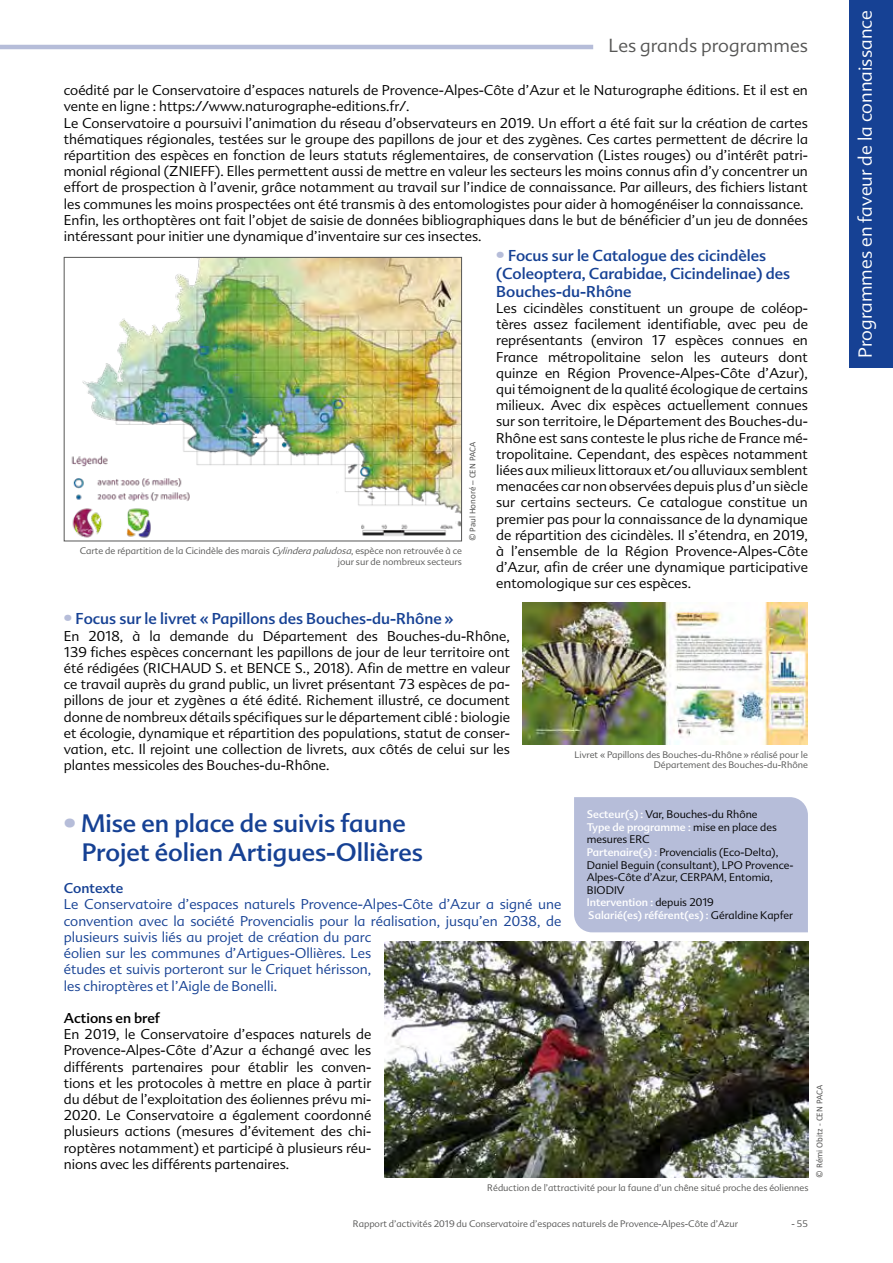
<style>
.page{position:relative;width:893px;height:1263px;background:#fff}
.page>*{position:absolute;margin:0;border:0;box-sizing:border-box;transform-origin:0 0}
.t1{font:24px/28.8px "Advert";color:#164194}
.t2{font:300 18px "Advert";color:#fff}
.t3{font:300 18px "Advert";color:#575756}
.t4{font:15px/18px "Advert";color:#164194}
.t5{font:300 13.5px/16.2px "Advert";color:#000;text-align:justify}
.t6{font:300 13.5px/16.2px "Advert";color:#164194}
.t7{font:13.5px "Advert";color:#000}
.t8{font:13.5px "Advert";color:#164194}
.t9{font:300 10.5px/12.6px "Advert";color:#000}
.t10{font:300 9px/10.8px "Advert";color:#575756;text-align:right}
.t11{font:9px "Calibri";color:#575756}
.s1{font-size:16.5px;color:#b6bdd9}
.s2{color:#b6bdd9}
.s3{font-style:italic}
.s4{font-weight:400;color:#fff}
</style>
<div class="page">
<hr style="left:0;top:45px;width:593px;height:4px;background:#b6bdd9">
<img style="left:71px;top:259px;width:389px;height:279px">
<div style="left:64px;top:257px;width:398px;height:284px;border:1px solid #575756"></div>
<img style="left:523px;top:602px;width:285px;height:143px">
<div style="left:574px;top:797px;width:234px;height:135px;background:#b6bdd9"></div>
<img style="left:384px;top:942px;width:425px;height:235px">
<div style="left:850px;top:0;width:43px;height:367px;background:#164194"></div>
<h2 class="t3" style="left:608px;top:35px;width:201px">Les grands programmes</h2>
<p class="t5" style="left:64px;top:82px;width:746px;text-align:left">coédité par le Conservatoire d’espaces naturels de Provence-Alpes-Côte d’Azur et le Naturographe éditions. Et il est en vente en ligne : https://www.naturographe-editions.fr/.<br>Le Conservatoire a poursuivi l’animation du réseau d’observateurs en 2019. Un effort a été fait sur la création de cartes thématiques régionales, testées sur le groupe des papillons de jour et des zygènes. Ces cartes permettent de décrire la répartition des espèces en fonction de leurs statuts réglementaires, de conservation (Listes rouges) ou d’intérêt patri&shy;monial régional (ZNIEFF). Elles permettent aussi de mettre en valeur les secteurs les moins connus afin d’y concentrer un effort de prospection à l’avenir, grâce notamment au travail sur l’indice de connaissance. Par ailleurs, des fichiers listant les communes les moins prospectées ont été transmis à des entomologistes pour aider à homogénéiser la connaissance.<br>Enfin, les orthoptères ont fait l’objet de saisie de données bibliographiques dans le but de bénéficier d’un jeu de données intéressant pour initier une dynamique d’inventaire sur ces insectes.</p>
<p class="t4" style="left:496px;top:246px;width:295px"><span class="s1">•</span> Focus sur le Catalogue des cicindèles (Coleoptera, Carabidae, Cicindelinae) des<br>Bouches-du-Rhône</p>
<p class="t5" style="left:496px;top:300px;width:313px">Les cicindèles constituent un groupe de coléop&shy;tères assez facilement identifiable, avec peu de représentants (environ 17 espèces connues en France métropolitaine selon les auteurs dont quinze en Région Provence-Alpes-Côte d’Azur), qui témoignent de la qualité écologique de certains milieux. Avec dix espèces actuellement connues sur son territoire, le Département des Bouches-du-Rhône est sans conteste le plus riche de France mé&shy;tropolitaine. Cependant, des espèces notamment liées aux milieux littoraux et/ou alluviaux semblent menacées car non observées depuis plus d’un siècle sur certains secteurs. Ce catalogue constitue un premier pas pour la connaissance de la dynamique de répartition des cicindèles. Il s’étendra, en 2019, à l’ensemble de la Région Provence-Alpes-Côte d’Azur, afin de créer une dynamique participative entomologique sur ces espèces.</p>
<p class="t4" style="left:64px;top:610px;width:391px"><span class="s1">•</span> Focus sur le livret « Papillons des Bouches-du-Rhône »</p>
<p class="t5" style="left:64px;top:628px;width:448px">En 2018, à la demande du Département des Bouches-du-Rhône, 139 fiches espèces concernant les papillons de jour de leur territoire ont été rédigées (RICHAUD S. et BENCE S., 2018). Afin de mettre en valeur ce travail auprès du grand public, un livret présentant 73 espèces de pa&shy;pillons de jour et zygènes a été édité. Richement illustré, ce document donne de nombreux détails spécifiques sur le département ciblé : biologie et écologie, dynamique et répartition des populations, statut de conser&shy;vation, etc. Il rejoint une collection de livrets, aux côtés de celui sur les plantes messicoles des Bouches-du-Rhône.</p>
<h1 class="t1" style="left:82px;top:809px;width:343px;text-indent:-18px"><span class="s2">•</span> Mise en place de suivis faune<br>Projet éolien Artigues-Ollières</h1>
<p class="t8" style="left:64px;top:880px;width:61px">Contexte</p>
<p class="t6" style="left:64px;top:897px;width:499px">Le Conservatoire d’espaces naturels Provence-Alpes-Côte d’Azur a signé une convention avec la société Provencialis pour la réalisation, jusqu’en 2038, de plusieurs suivis liés au projet de création du parc<br>éolien sur les communes d’Artigues-Ollières. Les<br>études et suivis porteront sur le Criquet hérisson,<br>les chiroptères et l’Aigle de Bonelli.</p>
<p class="t7" style="left:64px;top:1010px;width:98px">Actions en bref</p>
<p class="t5" style="left:64px;top:1026px;width:309px">En 2019, le Conservatoire d’espaces naturels de Provence-Alpes-Côte d’Azur a échangé avec les différents partenaires pour établir les conven&shy;tions et les protocoles à mettre en place à partir du début de l’exploitation des éoliennes prévu mi-2020. Le Conservatoire a également coordonné plusieurs actions (mesures d’évitement des chi&shy;roptères notamment) et participé à plusieurs réu&shy;nions avec les différents partenaires.</p>
<p class="t11" style="left:466px;top:541px;width:101px;rotate:-90deg">© Paul Honoré – CEN PACA</p>
<p class="t10" style="left:80px;top:545px;width:384px">Carte de répartition de la Cicindèle des marais <span class="s3">Cylinderapaludosa</span>, espèce non retrouvée à ce jour sur de nombreux secteurs</p>
<p class="t10" style="left:574px;top:749px;width:235px">Livret « Papillons des Bouches-du-Rhône » réalisé pour le<br>Département des Bouches-du-Rhône</p>
<p class="t9" style="left:587px;top:808px;width:208px"><span class="s4">Secteur(s) :</span> Var, Bouches-du Rhône<br><span class="s4">Type de programme :</span> mise en place des mesures ERC<br><span class="s4">Partenaire(s) :</span> Provencialis (Eco-Delta),<br>Daniel Beguin (consultant), LPO Provence-<br>Alpes-Côte d’Azur, CERPAM, Entomia,<br>BIODIV<br><span class="s4">Intervention :</span> depuis 2019<br><span class="s4">Salarié(es) référent(es) :</span> Géraldine Kapfer</p>
<p class="t10" style="left:487px;top:1182px;width:323px">Réduction de l’attractivité pour la faune d’un chêne situé proche des éoliennes</p>
<p class="t11" style="left:813px;top:1177px;width:94px;rotate:-90deg">© Rémi Obitz - CEN PACA</p>
<p class="t10" style="left:353px;top:1219px;width:387px">Rapport d’activités 2019 du Conservatoire d’espaces naturels de Provence-Alpes-Côte d’Azur</p>
<p class="t10" style="left:791px;top:1219px;width:18px">- 55</p>
<h2 class="t2" style="left:855px;top:358px;width:349px;rotate:-90deg">Programmes en faveur de la connaissance</h2>
</div>
